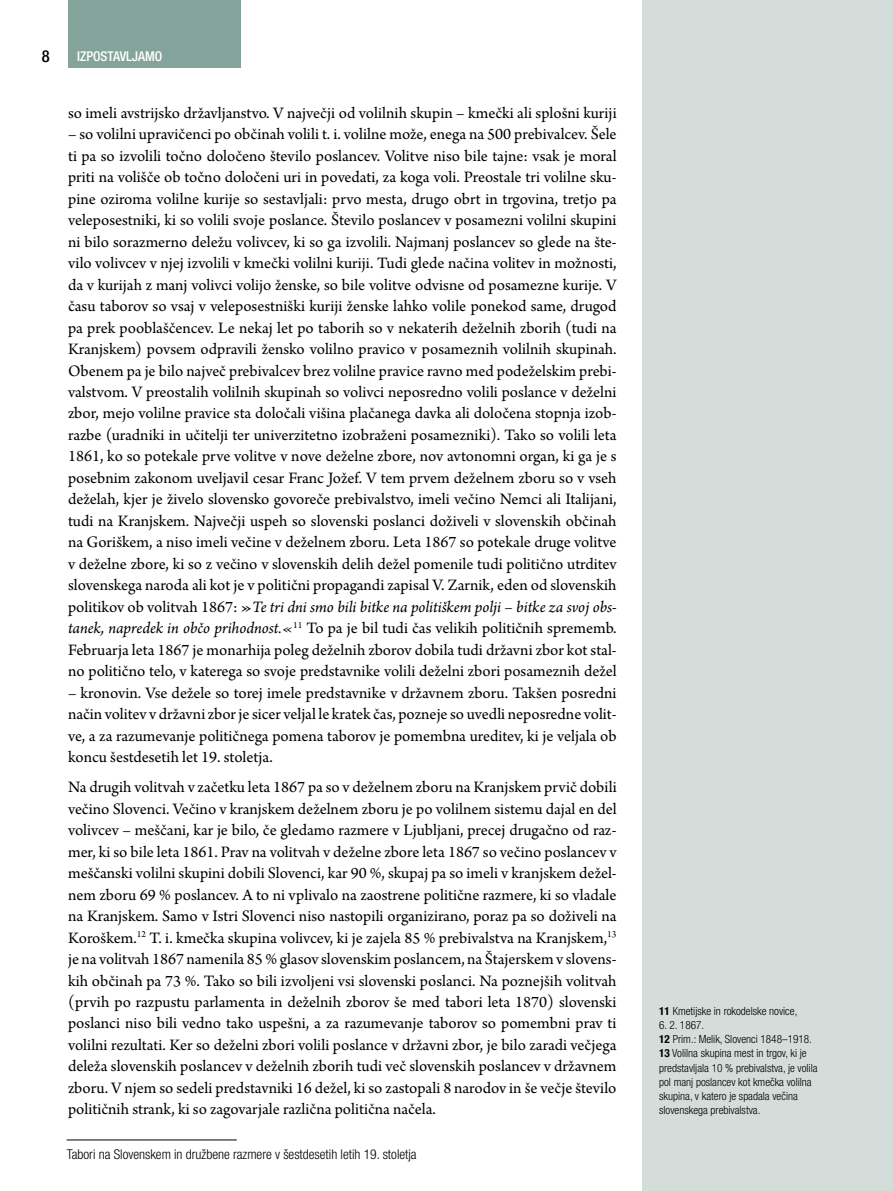
<style>
.page{position:relative;width:893px;height:1191px;background:#fff}
.page>*{position:absolute;margin:0;border:0;box-sizing:border-box;transform-origin:0 0}
.t1{font:16.8px/21.5px "Arno Pro";color:#000;text-align:justify}
.t2{font:500 condensed 16.5px "Helvetica Neue LT Com";color:#000}
.t3{font:300 condensed 13.5px "Helvetica Neue LT Com";color:#000}
.t4{font:500 condensed 13.5px "Helvetica Neue LT Com";color:#fff}
.t5{font:300 condensed 11.25px/14.2px "Helvetica Neue LT Com";color:#000}
.s1{font-weight:700}
.s2{font-style:italic}
</style>
<div class="page">
<div style="left:642px;top:0;width:251px;height:1191px;background:#d5ddda"></div>
<div style="left:68px;top:0;width:172px;height:68px;background:#84a49b"></div>
<hr style="left:67px;top:1139px;width:170px;height:1px;background:#000">
<p class="t2" style="left:42px;top:46px;width:9px">8</p>
<p class="t4" style="left:77px;top:48px;width:87px">IZPOSTAVLJAMO</p>
<p class="t1" style="left:68px;top:103px;width:550px">so imeli avstrijsko državljanstvo. V največji od volilnih skupin – kmečki ali splošni kuriji</p>
<p class="t1" style="left:68px;top:124px;width:550px">– so volilni upravičenci po občinah volili t. i. volilne može, enega na 500 prebivalcev. Šele ti pa so izvolili točno določeno število poslancev. Volitve niso bile tajne: vsak je moral priti na volišče ob točno določeni uri in povedati, za koga voli. Preostale tri volilne sku&shy;pine oziroma volilne kurije so sestavljali: prvo mesta, drugo obrt in trgovina, tretjo pa veleposestniki, ki so volili svoje poslance. Število poslancev v posamezni volilni skupini ni bilo sorazmerno deležu volivcev, ki so ga izvolili. Najmanj poslancev so glede na šte&shy;vilo volivcev v njej izvolili v kmečki volilni kuriji. Tudi glede načina volitev in možnosti, da v kurijah z manj volivci volijo ženske, so bile volitve odvisne od posamezne kurije. V času taborov so vsaj v veleposestniški kuriji ženske lahko volile ponekod same, drugod pa prek pooblaščencev. Le nekaj let po taborih so v nekaterih deželnih zborih (tudi na Kranjskem) povsem odpravili žensko volilno pravico v posameznih volilnih skupinah.<br>Obenem pa je bilo največ prebivalcev brez volilne pravice ravno med podeželskim prebi&shy;valstvom. V preostalih volilnih skupinah so volivci neposredno volili poslance v deželni zbor, mejo volilne pravice sta določali višina plačanega davka ali določena stopnja izob&shy;razbe (uradniki in učitelji ter univerzitetno izobraženi posamezniki). Tako so volili leta 1861, ko so potekale prve volitve v nove deželne zbore, nov avtonomni organ, ki ga je s posebnim zakonom uveljavil cesar Franc Jožef. V tem prvem deželnem zboru so v vseh deželah, kjer je živelo slovensko govoreče prebivalstvo, imeli večino Nemci ali Italijani, tudi na Kranjskem. Največji uspeh so slovenski poslanci doživeli v slovenskih občinah na Goriškem, a niso imeli večine v deželnem zboru. Leta 1867 so potekale druge volitve v deželne zbore, ki so z večino v slovenskih delih dežel pomenile tudi politično utrditev slovenskega naroda ali kot je v politični propagandi zapisal V. Zarnik, eden od slovenskih politikov ob volitvah 1867: <span class="s1">»</span><span class="s2">Te tri dni smo bili bitke na politiškem polji – bitke za svoj obs&shy;tanek, napredek in občo prihodnost.«</span><sup>11</sup> To pa je bil tudi čas velikih političnih sprememb.<br>Februarja leta 1867 je monarhija poleg deželnih zborov dobila tudi državni zbor kot stal&shy;no politično telo, v katerega so svoje predstavnike volili deželni zbori posameznih dežel</p>
<p class="t1" style="left:68px;top:683px;width:550px">– kronovin. Vse dežele so torej imele predstavnike v državnem zboru. Takšen posredni način volitev v državni zbor je sicer veljal le kratek čas, pozneje so uvedli neposredne volit&shy;ve, a za razumevanje političnega pomena taborov je pomembna ureditev, ki je veljala ob koncu šestdesetih let 19. stoletja.</p>
<p class="t1" style="left:68px;top:777px;width:550px">Na drugih volitvah v začetku leta 1867 pa so v deželnem zboru na Kranjskem prvič dobili večino Slovenci. Večino v kranjskem deželnem zboru je po volilnem sistemu dajal en del volivcev – meščani, kar je bilo, če gledamo razmere v Ljubljani, precej drugačno od raz&shy;mer, ki so bile leta 1861. Prav na volitvah v deželne zbore leta 1867 so večino poslancev v meščanski volilni skupini dobili Slovenci, kar 90 %, skupaj pa so imeli v kranjskem dežel&shy;nem zboru 69 % poslancev. A to ni vplivalo na zaostrene politične razmere, ki so vladale na Kranjskem. Samo v Istri Slovenci niso nastopili organizirano, poraz pa so doživeli na Koroškem.<sup>12</sup> T. i. kmečka skupina volivcev, ki je zajela 85 % prebivalstva na Kranjskem,<sup>13 </sup>je na volitvah 1867 namenila 85 % glasov slovenskim poslancem, na Štajerskem v slovens&shy;kih občinah pa 73 %. Tako so bili izvoljeni vsi slovenski poslanci. Na poznejših volitvah (prvih po razpustu parlamenta in deželnih zborov še med tabori leta 1870) slovenski poslanci niso bili vedno tako uspešni, a za razumevanje taborov so pomembni prav ti volilni rezultati. Ker so deželni zbori volili poslance v državni zbor, je bilo zaradi večjega deleža slovenskih poslancev v deželnih zborih tudi več slovenskih poslancev v državnem zboru. V njem so sedeli predstavniki 16 dežel, ki so zastopali 8 narodov in še večje število političnih strank, ki so zagovarjale različna politična načela.</p>
<p class="t3" style="left:67px;top:1146px;width:351px">Tabori na Slovenskem in družbene razmere v šestdesetih letih 19. stoletja</p>
<p class="t5" style="left:659px;top:1003px;width:140px"><span class="s1">11</span> Kmetijske in rokodelske novice,</p>
<p class="t5" style="left:659px;top:1017px;width:160px">6. 2. 1867.<br><span class="s1">12</span> Prim.: Melik, Slovenci 1848–1918.<br><span class="s1">13</span> Volilna skupina mest in trgov, ki je predstavljala 10 % prebivalstva, je volila pol manj poslancev kot kmečka volilna skupina, v katero je spadala večina slovenskega prebivalstva.</p>
</div>
